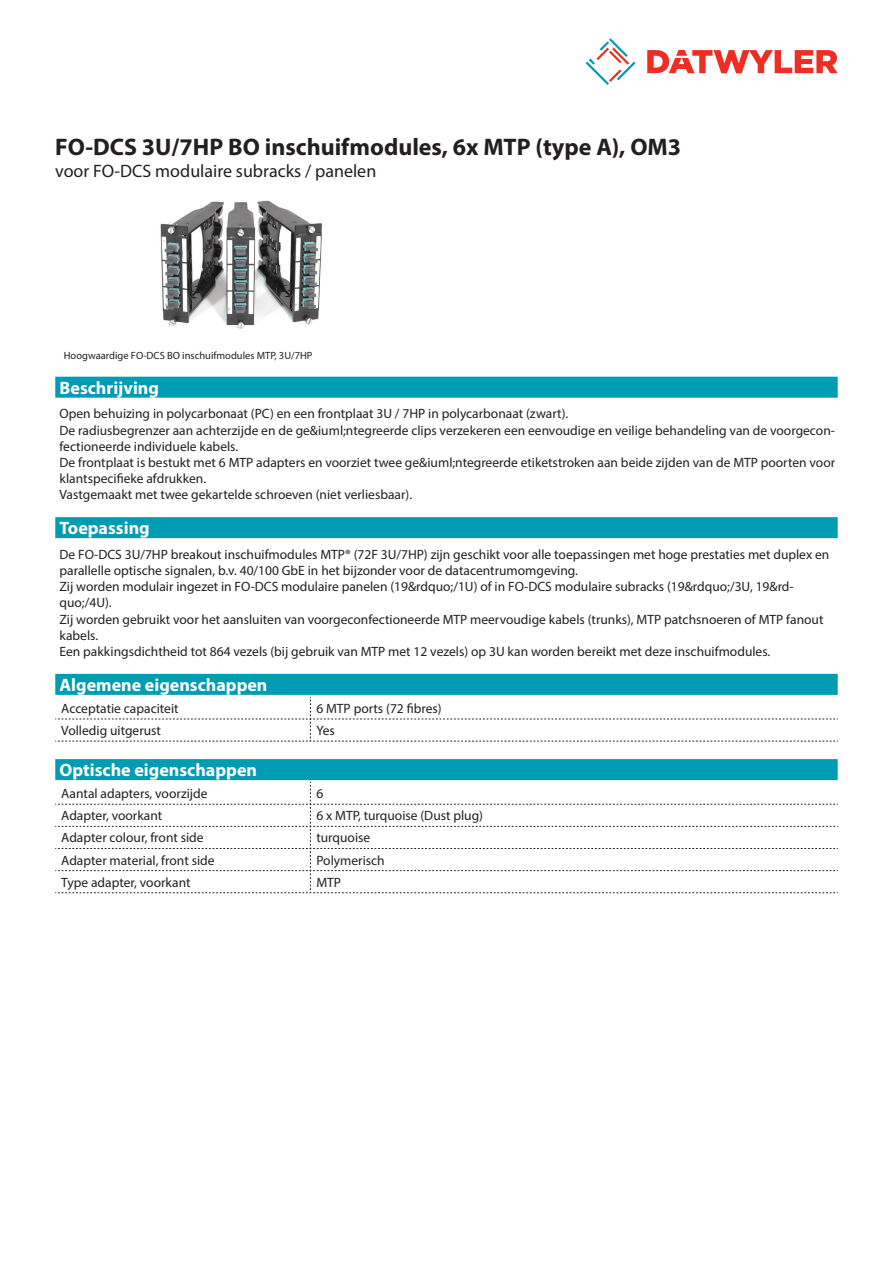
<style>
.page{position:relative;width:893px;height:1263px;background:#fff}
.page>*{position:absolute;margin:0;border:0;box-sizing:border-box;transform-origin:0 0}
.Product_Head{font:700 24px "Myriad Pro";color:#231f20}
.Standard_Head_Proper{font:700 18px "Myriad Pro";color:#fff}
.SubHead{font:18px "Myriad Pro";color:#231f20}
.Standard_text{font:13.5px/16.2px "Myriad Pro";color:#231f20}
.myriad_light_propert{font:13.5px "Myriad Pro";color:#231f20}
.imagetext{font:10.5px "Myriad Pro";color:#231f20}
</style>
<div class="page">
<svg style="left:586px;top:38px;width:49px;height:47px"></svg>
<svg style="left:647px;top:50px;width:191px;height:23px"></svg>
<img style="left:160px;top:200px;width:162px;height:129px">
<div style="left:55px;top:377px;width:783px;height:21px;background:#009cb3"></div>
<div style="left:55px;top:517px;width:783px;height:21px;background:#009cb3"></div>
<div style="left:55px;top:674px;width:783px;height:21px;background:#009cb3"></div>
<svg style="left:55px;top:697px;width:783px;height:45px"></svg>
<div style="left:55px;top:759px;width:783px;height:21px;background:#009cb3"></div>
<svg style="left:55px;top:782px;width:783px;height:111px"></svg>
<p class="Product_Head" style="left:55px;top:131px;width:627px">FO-DCS 3U/7HP BO inschuifmodules, 6x MTP (type A), OM3</p>
<p class="SubHead" style="left:55px;top:160px;width:323px">voor FO-DCS modulaire subracks / panelen</p>
<p class="imagetext" style="left:64px;top:349px;width:250px">Hoogwaardige FO-DCS BO inschuifmodules MTP, 3U/7HP</p>
<p class="Standard_Head_Proper" style="left:60px;top:376px;width:101px">Beschrijving</p>
<p class="Standard_text" style="left:60px;top:406px;width:777px">Open behuizing in polycarbonaat (PC) en een frontplaat 3U / 7HP in polycarbonaat (zwart).<br>De radiusbegrenzer aan achterzijde en de ge&amp;iuml;ntegreerde clips verzekeren een eenvoudige en veilige behandeling van de voorgecon&shy;fectioneerde individuele kabels.<br>De frontplaat is bestukt met 6 MTP adapters en voorziet twee ge&amp;iuml;ntegreerde etiketstroken aan beide zijden van de MTP poorten voor klantspecifieke afdrukken.<br>Vastgemaakt met twee gekartelde schroeven (niet verliesbaar).</p>
<p class="Standard_Head_Proper" style="left:60px;top:516px;width:92px">Toepassing</p>
<p class="Standard_text" style="left:60px;top:546px;width:771px">De FO-DCS 3U/7HP breakout inschuifmodules MTP® (72F 3U/7HP) zijn geschikt voor alle toepassingen met hoge prestaties met duplex en parallelle optische signalen, b.v. 40/100 GbE in het bijzonder voor de datacentrumomgeving.<br>Zij worden modulair ingezet in FO-DCS modulaire panelen (19&amp;rdquo;/1U) of in FO-DCS modulaire subracks (19&amp;rdquo;/3U, 19&amp;rd&shy;quo;/4U).<br>Zij worden gebruikt voor het aansluiten van voorgeconfectioneerde MTP meervoudige kabels (trunks), MTP patchsnoeren of MTP fanout kabels.<br>Een pakkingsdichtheid tot 864 vezels (bij gebruik van MTP met 12 vezels) op 3U kan worden bereikt met deze inschuifmodules.</p>
<p class="Standard_Head_Proper" style="left:60px;top:673px;width:209px">Algemene eigenschappen</p>
<p class="myriad_light_propert" style="left:61px;top:700px;width:119px">Acceptatie capaciteit</p>
<p class="myriad_light_propert" style="left:316px;top:700px;width:127px">6 MTP ports (72 fibres)</p>
<p class="myriad_light_propert" style="left:61px;top:722px;width:101px">Volledig uitgerust</p>
<p class="myriad_light_propert" style="left:316px;top:722px;width:20px">Yes</p>
<p class="Standard_Head_Proper" style="left:60px;top:758px;width:199px">Optische eigenschappen</p>
<p class="myriad_light_propert" style="left:61px;top:785px;width:148px">Aantal adapters, voorzijde</p>
<p class="myriad_light_propert" style="left:316px;top:785px;width:8px">6</p>
<p class="myriad_light_propert" style="left:61px;top:807px;width:103px">Adapter, voorkant</p>
<p class="myriad_light_propert" style="left:316px;top:807px;width:168px">6 x MTP, turquoise (Dust plug)</p>
<p class="myriad_light_propert" style="left:61px;top:830px;width:144px">Adapter colour, front side</p>
<p class="myriad_light_propert" style="left:316px;top:830px;width:55px">turquoise</p>
<p class="myriad_light_propert" style="left:61px;top:852px;width:155px">Adapter material, front side</p>
<p class="myriad_light_propert" style="left:316px;top:852px;width:70px">Polymerisch</p>
<p class="myriad_light_propert" style="left:61px;top:874px;width:131px">Type adapter, voorkant</p>
<p class="myriad_light_propert" style="left:316px;top:874px;width:26px">MTP</p>
</div>
